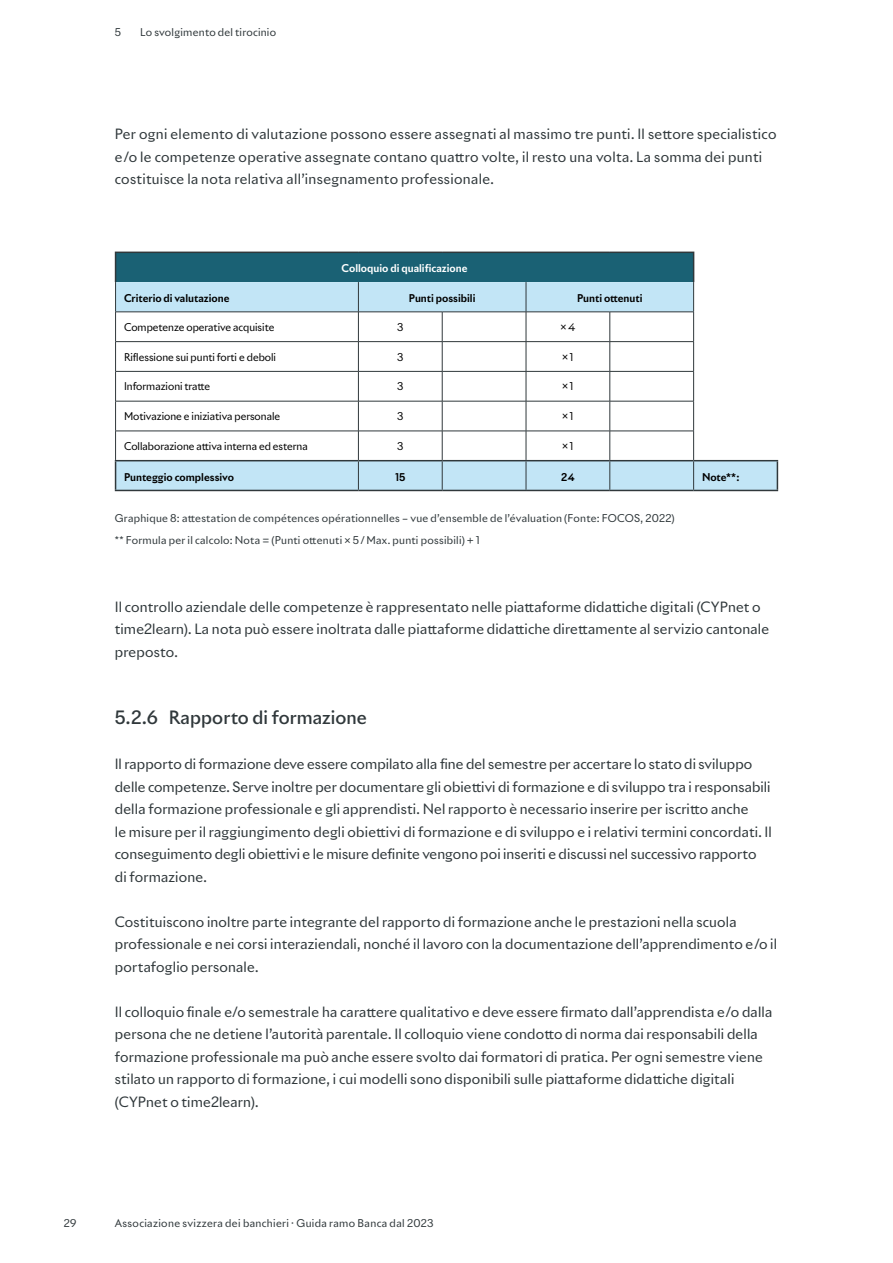
<style>
.page{position:relative;width:893px;height:1263px;background:#fff}
.page>*{position:absolute;margin:0;border:0;box-sizing:border-box;transform-origin:0 0}
.t1{font:500 18px "Riviera Nights";letter-spacing:.005em;color:#30383b}
.t2{font:13.8px/22.5px "Riviera Nights";letter-spacing:.015em;color:#30383b}
.t3{font:10.5px/22.5px "Riviera Nights";letter-spacing:.03em;color:#30383b}
.t4{font:10.5px "Riviera Nights";color:#000}
.t5{font:700 10.5px "Riviera Nights";color:#000}
.t6{font:700 10.5px "Riviera Nights";color:#fff}
</style>
<div class="page">
<div style="left:116px;top:252px;width:578px;height:30px;background:#1a6174"></div>
<svg style="left:116px;top:282px;width:661px;height:208px"></svg>
<hr style="left:115px;top:252px;width:243px;height:1px;background:#30383b">
<svg style="left:115px;top:253px;width:1px;height:29px"></svg>
<hr style="left:358px;top:252px;width:84px;height:1px;background:#30383b">
<hr style="left:442px;top:252px;width:84px;height:1px;background:#30383b">
<hr style="left:526px;top:252px;width:84px;height:1px;background:#30383b">
<hr style="left:610px;top:252px;width:84px;height:1px;background:#30383b">
<svg style="left:693px;top:253px;width:1px;height:29px"></svg>
<svg style="left:358px;top:313px;width:1px;height:88px"></svg>
<hr style="left:358px;top:401px;width:1px;height:30px;background:#30383b">
<svg style="left:358px;top:432px;width:1px;height:58px"></svg>
<hr style="left:115px;top:312px;width:243px;height:1px;background:#30383b">
<hr style="left:358px;top:312px;width:84px;height:1px;background:#30383b">
<hr style="left:442px;top:312px;width:84px;height:1px;background:#30383b">
<hr style="left:526px;top:312px;width:84px;height:1px;background:#30383b">
<hr style="left:610px;top:312px;width:84px;height:1px;background:#30383b">
<hr style="left:115px;top:341px;width:243px;height:1px;background:#30383b">
<hr style="left:358px;top:341px;width:84px;height:1px;background:#30383b">
<hr style="left:442px;top:341px;width:84px;height:1px;background:#30383b">
<hr style="left:526px;top:341px;width:84px;height:1px;background:#30383b">
<hr style="left:610px;top:341px;width:84px;height:1px;background:#30383b">
<hr style="left:115px;top:371px;width:243px;height:1px;background:#30383b">
<hr style="left:358px;top:371px;width:84px;height:1px;background:#30383b">
<hr style="left:442px;top:371px;width:84px;height:1px;background:#30383b">
<hr style="left:526px;top:371px;width:84px;height:1px;background:#30383b">
<hr style="left:610px;top:371px;width:84px;height:1px;background:#30383b">
<hr style="left:115px;top:401px;width:243px;height:1px;background:#30383b">
<hr style="left:358px;top:401px;width:84px;height:1px;background:#30383b">
<hr style="left:442px;top:401px;width:84px;height:1px;background:#30383b">
<hr style="left:526px;top:401px;width:84px;height:1px;background:#30383b">
<hr style="left:610px;top:401px;width:84px;height:1px;background:#30383b">
<hr style="left:115px;top:431px;width:243px;height:1px;background:#30383b">
<hr style="left:358px;top:431px;width:84px;height:1px;background:#30383b">
<hr style="left:442px;top:431px;width:84px;height:1px;background:#30383b">
<hr style="left:526px;top:431px;width:84px;height:1px;background:#30383b">
<hr style="left:610px;top:431px;width:84px;height:1px;background:#30383b">
<svg style="left:115px;top:312px;width:1px;height:89px"></svg>
<hr style="left:115px;top:401px;width:1px;height:30px;background:#30383b">
<svg style="left:442px;top:312px;width:1px;height:89px"></svg>
<svg style="left:526px;top:312px;width:1px;height:89px"></svg>
<svg style="left:610px;top:312px;width:1px;height:89px"></svg>
<svg style="left:693px;top:312px;width:1px;height:89px"></svg>
<hr style="left:442px;top:401px;width:1px;height:30px;background:#30383b">
<hr style="left:526px;top:401px;width:1px;height:30px;background:#30383b">
<hr style="left:610px;top:401px;width:1px;height:30px;background:#30383b">
<hr style="left:693px;top:401px;width:1px;height:30px;background:#30383b">
<svg style="left:442px;top:431px;width:1px;height:59px"></svg>
<svg style="left:526px;top:431px;width:1px;height:59px"></svg>
<svg style="left:610px;top:431px;width:1px;height:59px"></svg>
<svg style="left:693px;top:431px;width:1px;height:59px"></svg>
<hr style="left:115px;top:282px;width:1px;height:30px;background:#30383b">
<hr style="left:358px;top:282px;width:1px;height:30px;background:#30383b">
<hr style="left:526px;top:282px;width:1px;height:30px;background:#30383b">
<hr style="left:693px;top:282px;width:1px;height:30px;background:#30383b">
<hr style="left:115px;top:460px;width:243px;height:1px;background:#30383b">
<svg style="left:115px;top:431px;width:1px;height:59px"></svg>
<hr style="left:358px;top:460px;width:84px;height:1px;background:#30383b">
<hr style="left:442px;top:460px;width:84px;height:1px;background:#30383b">
<hr style="left:526px;top:460px;width:84px;height:1px;background:#30383b">
<hr style="left:610px;top:460px;width:84px;height:1px;background:#30383b">
<hr style="left:694px;top:460px;width:84px;height:1px;background:#30383b">
<svg style="left:777px;top:461px;width:1px;height:29px"></svg>
<hr style="left:115px;top:490px;width:243px;height:1px;background:#30383b">
<hr style="left:358px;top:490px;width:84px;height:1px;background:#30383b">
<hr style="left:442px;top:490px;width:84px;height:1px;background:#30383b">
<hr style="left:526px;top:490px;width:84px;height:1px;background:#30383b">
<hr style="left:610px;top:490px;width:84px;height:1px;background:#30383b">
<hr style="left:694px;top:490px;width:84px;height:1px;background:#30383b">
<p class="t3" style="left:115px;top:21px;width:8px">5</p>
<p class="t3" style="left:140px;top:21px;width:137px">Lo svolgimento del tirocinio</p>
<p class="t2" style="left:115px;top:122px;width:663px">Per ogni elemento di valutazione possono essere assegnati al massimo tre punti. Il settore specialistico e/o le competenze operative assegnate contano quattro volte, il resto una volta. La somma dei punti costituisce la nota relativa all’insegnamento professionale.</p>
<p class="t6" style="left:342px;top:261px;width:127px">Colloquio di qualificazione</p>
<p class="t5" style="left:124px;top:292px;width:107px">Criterio di valutazione</p>
<p class="t5" style="left:409px;top:292px;width:68px">Punti possibili</p>
<p class="t5" style="left:577px;top:292px;width:67px">Punti ottenuti</p>
<p class="t4" style="left:124px;top:320px;width:152px">Competenze operative acquisite</p>
<p class="t4" style="left:397px;top:320px;width:8px">3</p>
<p class="t4" style="left:561px;top:320px;width:15px">× 4</p>
<p class="t4" style="left:124px;top:350px;width:154px">Riflessione sui punti forti e deboli</p>
<p class="t4" style="left:397px;top:350px;width:8px">3</p>
<p class="t4" style="left:562px;top:350px;width:13px">× 1</p>
<p class="t4" style="left:124px;top:380px;width:88px">Informazioni tratte</p>
<p class="t4" style="left:397px;top:380px;width:8px">3</p>
<p class="t4" style="left:562px;top:380px;width:13px">× 1</p>
<p class="t4" style="left:124px;top:410px;width:158px">Motivazione e iniziativa personale</p>
<p class="t4" style="left:397px;top:410px;width:8px">3</p>
<p class="t4" style="left:562px;top:410px;width:13px">× 1</p>
<p class="t4" style="left:124px;top:439px;width:185px">Collaborazione attiva interna ed esterna</p>
<p class="t4" style="left:397px;top:439px;width:8px">3</p>
<p class="t4" style="left:562px;top:439px;width:13px">× 1</p>
<p class="t5" style="left:124px;top:470px;width:111px">Punteggio complessivo</p>
<p class="t5" style="left:395px;top:470px;width:12px">15</p>
<p class="t5" style="left:561px;top:470px;width:15px">24</p>
<p class="t5" style="left:702px;top:470px;width:39px">Note**:</p>
<p class="t3" style="left:115px;top:506px;width:561px">Graphique 8: attestation de compétences opérationnelles – vue d’ensemble de l’évaluation (Fonte: FOCOS, 2022) ** Formula per il calcolo: Nota = (Punti ottenuti × 5 / Max. punti possibili) + 1</p>
<p class="t2" style="left:115px;top:595px;width:656px">Il controllo aziendale delle competenze è rappresentato nelle piattaforme didattiche digitali (CYPnet o time2learn). La nota può essere inoltrata dalle piattaforme didattiche direttamente al servizio cantonale preposto.</p>
<h1 class="t1" style="left:115px;top:706px;width:254px">5.2.6 Rapporto di formazione</h1>
<p class="t2" style="left:115px;top:752px;width:659px">Il rapporto di formazione deve essere compilato alla fine del semestre per accertare lo stato di sviluppo delle competenze. Serve inoltre per documentare gli obiettivi di formazione e di sviluppo tra i responsabili della formazione professionale e gli apprendisti. Nel rapporto è necessario inserire per iscritto anche<br>le misure per il raggiungimento degli obiettivi di formazione e di sviluppo e i relativi termini concordati. Il conseguimento degli obiettivi e le misure definite vengono poi inseriti e discussi nel successivo rapporto<br>di formazione.</p>
<p class="t2" style="left:115px;top:910px;width:664px">Costituiscono inoltre parte integrante del rapporto di formazione anche le prestazioni nella scuola professionale e nei corsi interaziendali, nonché il lavoro con la documentazione dell’apprendimento e/o il portafoglio personale.</p>
<p class="t2" style="left:115px;top:1000px;width:659px">Il colloquio finale e/o semestrale ha carattere qualitativo e deve essere firmato dall’apprendista e/o dalla persona che ne detiene l’autorità parentale. Il colloquio viene condotto di norma dai responsabili della formazione professionale ma può anche essere svolto dai formatori di pratica. Per ogni semestre viene stilato un rapporto di formazione, i cui modelli sono disponibili sulle piattaforme didattiche digitali (CYPnet o time2learn).</p>
<p class="t3" style="left:64px;top:1212px;width:14px">29</p>
<p class="t3" style="left:115px;top:1212px;width:320px">Associazione svizzera dei banchieri · Guida ramo Banca dal 2023</p>
</div>
